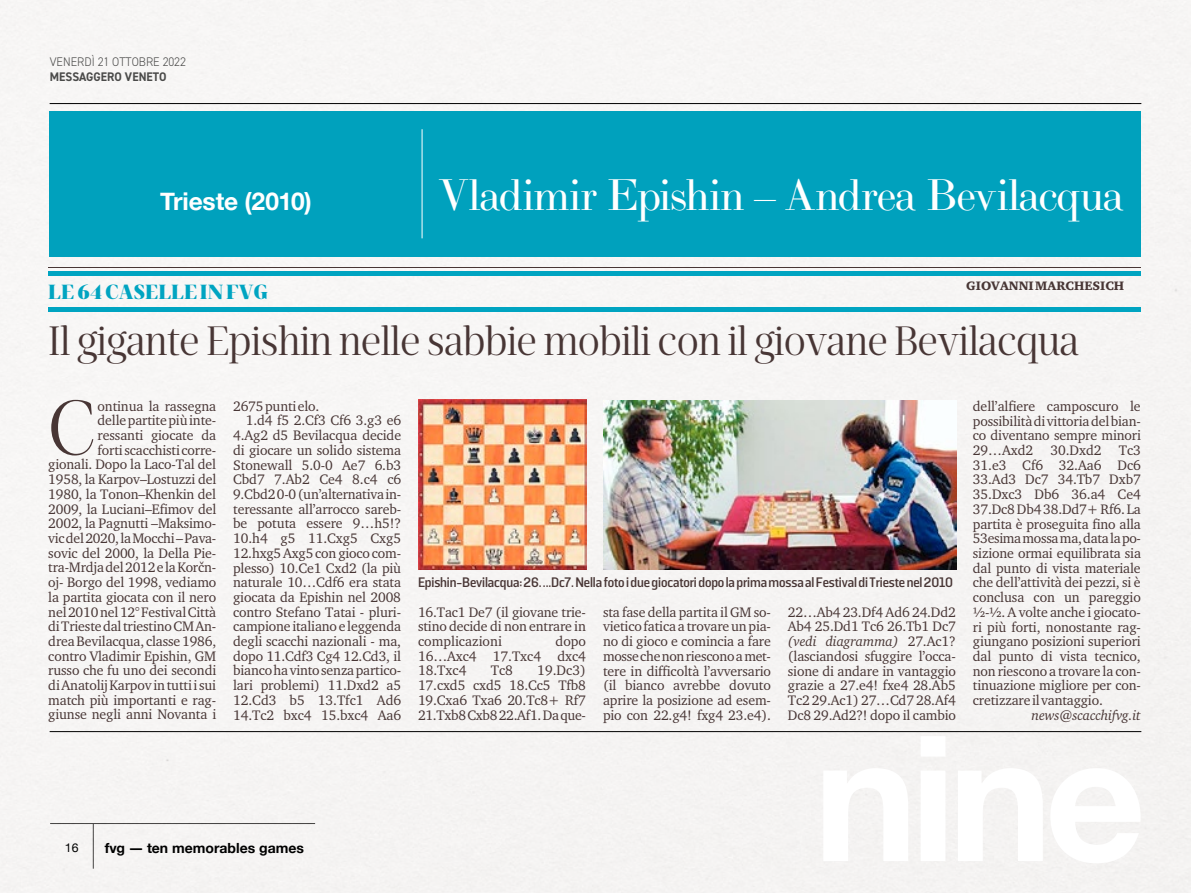
<style>
.page{position:relative;width:1191px;height:893px;background:#f6f5f4}
.page>*{position:absolute;margin:0;border:0;box-sizing:border-box;transform-origin:0 0}
.t1{font:79.45px "Ardina Title Book F1062";color:#483635}
.t2{font:43.75px "LTC Bodoni 175 Pro";letter-spacing:-.025em;color:#fff}
.t3{font:42px "Ardina Title Book F1062";letter-spacing:-.02em;color:#483635}
.t4{font:700 24.5px "Helvetica Neue";letter-spacing:-.005em;color:#fff}
.t5{font:21px "Ardina Title Black F1068";color:#00a4c1}
.t6{font:19.6px "Solido Extra Bold F1042";letter-spacing:-.01em;color:#483635}
.t7{font:14.17px/14.7px "Charter ITC Pro Regular F1001";letter-spacing:-.01em;color:#483635;text-align:justify}
.t8{font:14.17px "Charter ITC Pro Italic F1002";letter-spacing:-.01em;color:#483635}
.t9{font:700 14px "Helvetica Neue";color:#000}
.t10{font:13.65px "Solido Bold F1040";letter-spacing:-.01em;color:#483635;scale:.96 1}
.t11{font:12.6px "Charter ITC Pro Black F1005";color:#483635}
.t12{font:300 12.42px "DIN2014";letter-spacing:.005em;color:#4a4a49;scale:.95 1}
.t13{font:700 12.42px "DIN2014";letter-spacing:.005em;color:#4a4a49;scale:.95 1}
.t14{font:12.25px "Helvetica Neue";color:#000}
.s1{font-family:"Charter ITC Pro Regular F1001"}
</style>
<div class="page">
<div style="left:50px;top:111px;width:1091px;height:145px;background:#00a1bd"></div>
<hr style="left:422px;top:129px;width:1px;height:109px;background:#fff">
<hr style="left:50px;top:103px;width:1091px;height:1px;background:#000">
<img style="left:418px;top:399px;width:168px;height:171px">
<img style="left:603px;top:400px;width:353px;height:170px">
<hr style="left:48px;top:267px;width:1093px;height:1px;background:#483635">
<hr style="left:48px;top:307px;width:1093px;height:4px;background:#00a4c1">
<hr style="left:48px;top:271px;width:1093px;height:4px;background:#00a4c1">
<hr style="left:50px;top:731px;width:1091px;height:1px;background:#000">
<p class="t12" style="left:50px;top:54px;width:145px">VENERDÌ 21 OTTOBRE 2022</p>
<p class="t13" style="left:50px;top:68px;width:125px">MESSAGGERO VENETO</p>
<h3 class="t4" style="left:160px;top:182px;width:153px">Trieste (2010)</h3>
<h3 class="t5" style="left:48px;top:279px;width:220px">LE 64 CASELLE IN FVG</h3>
<h2 class="t2" style="left:439px;top:167px;width:687px">Vladimir Epishin – Andrea Bevilacqua</h2>
<p class="t11" style="left:966px;top:279px;width:159px">GIOVANNI MARCHESICH</p>
<h3 class="t3" style="left:48px;top:325px;width:1032px">Il gigante Epishin nelle sabbie mobili con il giovane Bevilacqua</h3>
<h1 class="t1" style="left:47px;top:398px;width:52px">C</h1>
<p class="t7" style="left:48px;top:399px;width:170px;text-align:right">ontinua la rassegna<br>delle partite più inte-<br>ressanti giocate da<br>forti scacchisti corre-<br>gionali. Dopo la Laco-Tal del<br>1958, la Karpov–Lostuzzi del<br>1980, la Tonon–Khenkin del<br>2009, la Luciani–Efimov del<br>2002, la Pagnutti –Maksimo&shy;vic del 2020, la Mocchi – Pava&shy;sovic del 2000, la Della Pie&shy;tra-Mrdja del 2012 e la Korčn&shy;oj- Borgo del 1998, vediamo la partita giocata con il nero nel 2010 nel 12° Festival Città di Trieste dal triestino CM An&shy;drea Bevilacqua, classe 1986, contro Vladimir Epishin, GM russo che fu uno dei secondi di Anatolij Karpov in tutti i sui match più importanti e rag&shy;giunse negli anni Novanta i</p>
<p class="t7" style="left:233px;top:400px;width:88px">2675 punti elo.</p>
<p class="t7" style="left:246px;top:414px;width:157px">1.d4 f5 2.Cf3 Cf6 3.g3 e6</p>
<p class="t7" style="left:233px;top:429px;width:169px">4.Ag2 d5 Bevilacqua decide</p>
<p class="t7" style="left:233px;top:444px;width:169px">di giocare un solido sistema</p>
<p class="t7" style="left:233px;top:458px;width:169px">Stonewall 5.0-0 Ae7 6.b3</p>
<p class="t7" style="left:233px;top:473px;width:169px">Cbd7 7.Ab2 Ce4 8.c4 c6</p>
<p class="t7" style="left:233px;top:488px;width:170px">9.Cbd2 0-0 (un’alternativa in-</p>
<p class="t7" style="left:233px;top:503px;width:169px">teressante all’arrocco sareb-</p>
<p class="t7" style="left:233px;top:517px;width:168px">be potuta essere 9…h5!?</p>
<p class="t7" style="left:233px;top:532px;width:169px">10.h4 g5 11.Cxg5 Cxg5</p>
<p class="t7" style="left:233px;top:547px;width:169px">12.hxg5 Axg5 con gioco com-</p>
<p class="t7" style="left:233px;top:561px;width:169px">plesso) 10.Ce1 Cxd2 (la più</p>
<p class="t7" style="left:233px;top:576px;width:169px">naturale 10…Cdf6 era stata</p>
<p class="t7" style="left:233px;top:591px;width:169px">giocata da Epishin nel 2008</p>
<p class="t7" style="left:233px;top:605px;width:169px">contro Stefano Tatai - pluri-</p>
<p class="t7" style="left:233px;top:620px;width:169px">campione italiano e leggenda</p>
<p class="t7" style="left:233px;top:635px;width:169px">degli scacchi nazionali - ma,</p>
<p class="t7" style="left:233px;top:650px;width:169px">dopo 11.Cdf3 Cg4 12.Cd3, il</p>
<p class="t7" style="left:233px;top:664px;width:169px">bianco ha vinto senza partico-</p>
<p class="t7" style="left:233px;top:679px;width:169px">lari problemi) 11.Dxd2 a5</p>
<p class="t7" style="left:233px;top:694px;width:169px">12.Cd3 b5 13.Tfc1 Ad6</p>
<p class="t7" style="left:233px;top:708px;width:169px">14.Tc2 bxc4 15.bxc4 Aa6</p>
<p class="t10" style="left:418px;top:575px;width:559px">Epishin-Bevilacqua: 26. ...Dc7. Nella foto i due giocatori dopo la prima mossa al Festival di Trieste nel 2010</p>
<p class="t7" style="left:418px;top:606px;width:169px">16.Tac1 De7 (il giovane trie&shy;stino decide di non entrare in complicazioni</p>
<p class="t7" style="left:418px;top:635px;width:169px;text-indent:137px">dopo 16…Axc4 17.Txc4 dxc4<br>18.Txc4</p>
<p class="t7" style="left:418px;top:664px;width:169px;text-indent:119px">19.Dc3)<br>17.cxd5 cxd5 18.Cc5 Tfb8<br>19.Cxa6 Txa6 20.Tc8+ Rf7<br>21.Txb8 Cxb8 22.Af1. Da que-</p>
<p class="t7" style="left:491px;top:664px;width:24px">Tc8</p>
<p class="t7" style="left:603px;top:606px;width:170px">sta fase della partita il GM so&shy;vietico fatica a trovare un pia&shy;no di gioco e comincia a fare mosse che non riescono a met&shy;tere in difficoltà l’avversario (il bianco avrebbe dovuto aprire la posizione ad esem&shy;pio con 22.g4! fxg4 23.e4).</p>
<p class="t7" style="left:788px;top:606px;width:169px">22…Ab4 23.Df4 Ad6 24.Dd2<br>Ab4 25.Dd1 Tc6 26.Tb1 Dc7</p>
<p class="t8" style="left:788px;top:636px;width:168px">(vedi diagramma) <span class="s1">27.Ac1?</span></p>
<p class="t7" style="left:788px;top:650px;width:170px">(lasciandosi sfuggire l’occa&shy;sione di andare in vantaggio grazie a 27.e4! fxe4 28.Ab5<br>Tc2 29.Ac1) 27…Cd7 28.Af4<br>Dc8 29.Ad2?! dopo il cambio</p>
<p class="t7" style="left:973px;top:400px;width:170px">dell’alfiere camposcuro le possibilità di vittoria del bian&shy;co diventano sempre minori 29…Axd2 30.Dxd2 Tc3<br>31.e3 Cf6 32.Aa6 Dc6<br>33.Ad3 Dc7 34.Tb7 Dxb7<br>35.Dxc3 Db6 36.a4 Ce4<br>37.Dc8 Db4 38.Dd7+ Rf6. La partita è proseguita fino alla 53esima mossa ma, data la po&shy;sizione ormai equilibrata sia dal punto di vista materiale che dell’attività dei pezzi, si è conclusa con un pareggio ½-½. A volte anche i giocato&shy;ri più forti, nonostante rag&shy;giungano posizioni superiori dal punto di vista tecnico, non riescono a trovare la con&shy;tinuazione migliore per con&shy;cretizzare il vantaggio.</p>
<p class="t8" style="left:1031px;top:709px;width:111px">news@scacchifvg.it</p>
<h3 class="t6" style="left:48px;top:831px;width:155px">Dobbiamo spegnere</h3>
<p class="t14" style="left:65px;top:839px;width:15px">16</p>
<p class="t9" style="left:105px;top:837px;width:201px">fvg ― ten memorables games</p>
</div>
